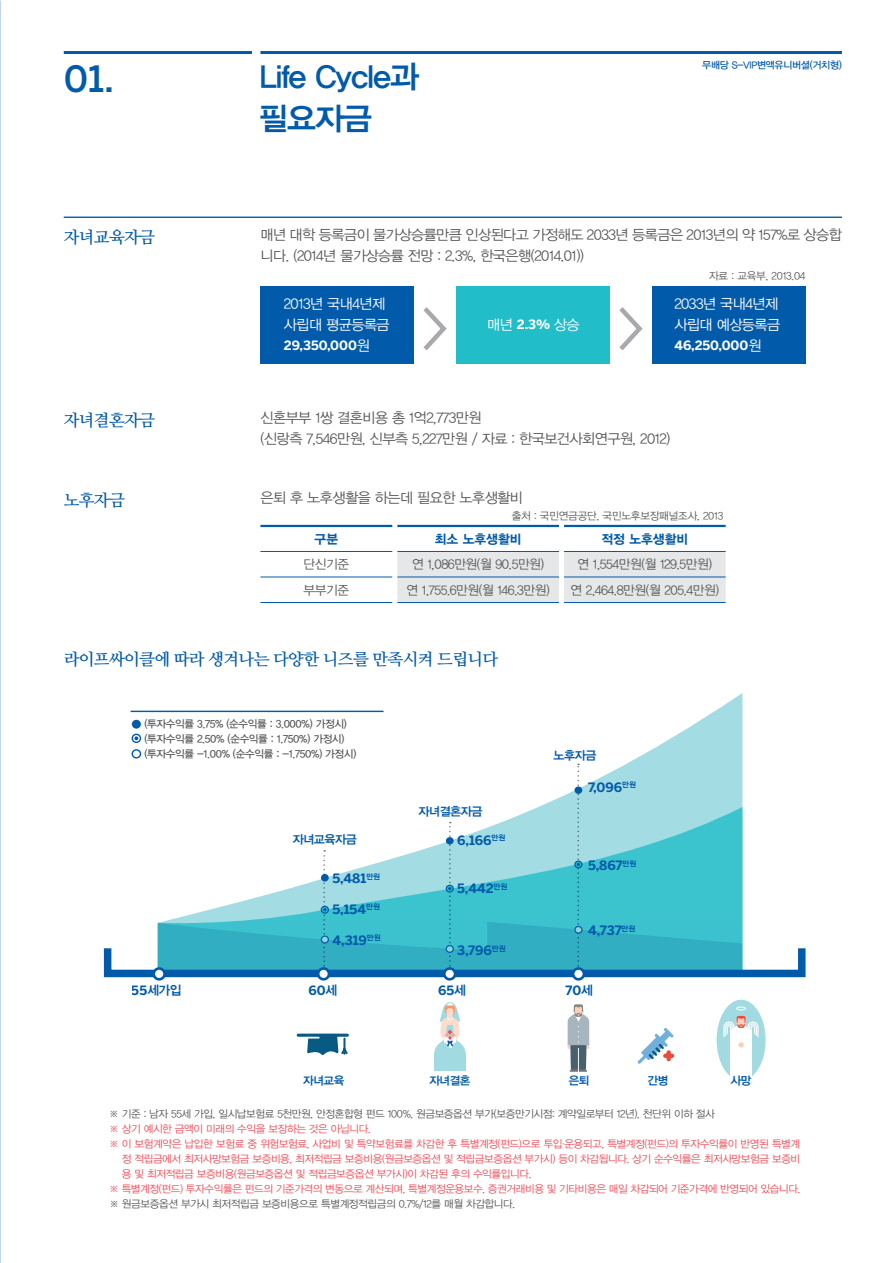
<style>
.page{position:relative;width:893px;height:1263px;background:#fff}
.page>*{position:absolute;margin:0;border:0;box-sizing:border-box;transform-origin:0 0}
.t1{font:500 36px "Benton Sans";color:#015aaa}
.t2{font:31.5px/42px "YDVYGO34";letter-spacing:-.035em;color:#015aaa}
.t3{font:16.5px "Nanum Myeongjo OTF Bold";letter-spacing:-.035em;color:#015aaa}
.t4{font:14.25px/21px "YDVYGO32";letter-spacing:-.035em;color:#57585a}
.t5{font:14.25px/21px "YDVYGO32";letter-spacing:-.035em;color:#fff}
.t6{font:700 12.9px "Benton Sans";color:#015aaa}
.t7{font:12.75px/25.5px "YDVYGO32";letter-spacing:-.035em;color:#57585a;text-align:center}
.t8{font:700 12.75px "Benton Sans";color:#fff}
.t9{font:12.75px "YDVYGO35";color:#015aaa}
.t10{font:700 12.75px "Benton Sans";color:#015aaa}
.t11{font:12.75px "YDVYGO34";color:#015aaa}
.t12{font:12px "YDVYGO34";letter-spacing:-.035em;color:#015aaa}
.t13{font:11.55px "YDVYGO34";letter-spacing:-.035em;color:#015aaa}
.t14{font:10.5px "YDVYGO32";letter-spacing:-.035em;color:#ef4b57}
.t15{font:10.5px "YDVYGO32";letter-spacing:-.035em;color:#57585a}
.t16{font:10.5px/15px "YDVYGO33";letter-spacing:-.035em;color:#57585a}
.t17{font:9.9px "YDVYGO33";letter-spacing:-.035em;color:#015aaa}
.s1{font-family:"YDVYGO32";font-weight:400;font-size:14.25px}
.s2{font-family:"Benton Sans";font-weight:700;font-size:12.75px}
.s3{font-family:"Benton Sans";font-weight:700}
.s4{font-family:"YDVYGO34";font-weight:400}
</style>
<div class="page">
<hr style="left:64px;top:51px;width:188px;height:3px;background:#015aaa">
<hr style="left:260px;top:51px;width:582px;height:3px;background:#015aaa">
<hr style="left:64px;top:217px;width:778px;height:1px;background:#015aaa">
<div style="left:260px;top:286px;width:154px;height:78px;background:#015aaa"></div>
<div style="left:456px;top:286px;width:154px;height:78px;background:#21bdc9"></div>
<div style="left:652px;top:286px;width:153px;height:78px;background:#015aaa"></div>
<svg style="left:423px;top:307px;width:24px;height:44px"></svg>
<svg style="left:619px;top:307px;width:24px;height:44px"></svg>
<hr style="left:260px;top:525px;width:132px;height:2px;background:#015aaa">
<hr style="left:260px;top:551px;width:132px;height:1px;background:#015aaa">
<hr style="left:260px;top:577px;width:132px;height:1px;background:#015aaa">
<hr style="left:260px;top:602px;width:132px;height:1px;background:#015aaa">
<hr style="left:397px;top:525px;width:162px;height:2px;background:#015aaa">
<hr style="left:397px;top:602px;width:162px;height:1px;background:#015aaa">
<div style="left:397px;top:551px;width:329px;height:51px;background:#e6e7e9"></div>
<hr style="left:564px;top:525px;width:162px;height:2px;background:#015aaa">
<hr style="left:564px;top:551px;width:162px;height:1px;background:#015aaa">
<hr style="left:564px;top:577px;width:162px;height:1px;background:#015aaa">
<hr style="left:564px;top:602px;width:162px;height:1px;background:#015aaa">
<svg style="left:158px;top:693px;width:584px;height:71px"></svg>
<svg style="left:158px;top:764px;width:584px;height:204px"></svg>
<div style="left:321px;top:936px;width:7px;height:7px;background:#8dd4dc;border-radius:50%"></div>
<div style="left:321px;top:935px;width:8px;height:8px;border:1px solid #015aaa;border-radius:50%"></div>
<div style="left:575px;top:926px;width:7px;height:7px;background:#8dd4dc;border-radius:50%"></div>
<div style="left:574px;top:926px;width:8px;height:8px;border:1px solid #015aaa;border-radius:50%"></div>
<div style="left:321px;top:874px;width:8px;height:7px;background:#015aaa;border-radius:50%"></div>
<div style="left:446px;top:837px;width:8px;height:7px;background:#015aaa;border-radius:50%"></div>
<div style="left:574px;top:786px;width:8px;height:8px;background:#015aaa;border-radius:50%"></div>
<div style="left:132px;top:720px;width:9px;height:9px;background:#015aaa;border-radius:50%"></div>
<div style="left:132px;top:734px;width:9px;height:9px;border:1px solid #015aaa;border-radius:50%"></div>
<svg style="left:134px;top:736px;width:4px;height:4px"></svg>
<div style="left:132px;top:749px;width:9px;height:9px;border:1px solid #015aaa;border-radius:50%"></div>
<hr style="left:131px;top:711px;width:253px;height:1px;background:#015aaa">
<div style="left:717px;top:1000px;width:49px;height:80px;background:#a1dae1;border-radius:50%"></div>
<div style="left:736px;top:1006px;width:10px;height:4px;border:1px solid #fff;border-radius:50%"></div>
<svg style="left:723px;top:1016px;width:36px;height:64px"></svg>
<svg style="left:434px;top:1002px;width:32px;height:69px"></svg>
<div style="left:104px;top:944px;width:701px;height:33px;border:8px solid #015aaa"></div>
<svg style="left:568px;top:1004px;width:21px;height:68px"></svg>
<svg style="left:637px;top:1028px;width:37px;height:36px"></svg>
<div style="left:573px;top:968px;width:11px;height:11px;background:#fff;border-radius:50%"></div>
<div style="left:572px;top:967px;width:13px;height:13px;border:3px solid #015aaa;border-radius:50%"></div>
<div style="left:444px;top:968px;width:11px;height:11px;background:#fff;border-radius:50%"></div>
<div style="left:443px;top:967px;width:13px;height:13px;border:3px solid #015aaa;border-radius:50%"></div>
<div style="left:318px;top:968px;width:11px;height:11px;background:#fff;border-radius:50%"></div>
<div style="left:317px;top:967px;width:13px;height:13px;border:3px solid #015aaa;border-radius:50%"></div>
<div style="left:154px;top:968px;width:11px;height:11px;background:#fff;border-radius:50%"></div>
<div style="left:152px;top:967px;width:14px;height:13px;border:3px solid #015aaa;border-radius:50%"></div>
<svg style="left:298px;top:1033px;width:8px;height:4px"></svg>
<svg style="left:306px;top:1033px;width:43px;height:22px"></svg>
<h1 class="t1" style="left:64px;top:58px;width:52px">01.</h1>
<h2 class="t2" style="left:259px;top:56px;width:161px">Life Cycle과 필요자금</h2>
<p class="t17" style="left:702px;top:59px;width:141px">무배당 S-VIP변액유니버셜(거치형)</p>
<h3 class="t3" style="left:64px;top:227px;width:93px">자녀교육자금</h3>
<h3 class="t4" style="left:260px;top:224px;width:583px">매년 대학 등록금이 물가상승률만큼 인상된다고 가정해도 2033년 등록금은 2013년의 약 157%로 상승합 니다. (2014년 물가상승률 전망 : 2.3%, 한국은행(2014.01))</h3>
<p class="t15" style="left:709px;top:270px;width:98px">자료 : 교육부, 2013.04</p>
<h3 class="t5" style="left:284px;top:294px;width:107px">2013년 국내4년제 사립대 평균등록금</h3>
<p class="t8" style="left:284px;top:338px;width:88px">29,350,000<span class="s1">원</span></p>
<h3 class="t5" style="left:487px;top:314px;width:94px">매년 <span class="s2">2.3%</span> 상승</h3>
<h3 class="t5" style="left:674px;top:294px;width:107px">2033년 국내4년제 사립대 예상등록금</h3>
<p class="t8" style="left:674px;top:338px;width:89px">46,250,000<span class="s1">원</span></p>
<h3 class="t3" style="left:64px;top:410px;width:93px">자녀결혼자금</h3>
<h3 class="t4" style="left:260px;top:407px;width:411px">신혼부부 1쌍 결혼비용 총 1억2,773만원<br>(신랑측 7,546만원, 신부측 5,227만원 / 자료 : 한국보건사회연구원, 2012)</h3>
<h3 class="t3" style="left:64px;top:489px;width:62px">노후자금</h3>
<h3 class="t4" style="left:260px;top:487px;width:264px">은퇴 후 노후생활을 하는데 필요한 노후생활비</h3>
<p class="t15" style="left:512px;top:510px;width:213px">출처 : 국민연금공단, 국민노후보장패널조사, 2013</p>
<p class="t9" style="left:315px;top:532px;width:25px">구분</p>
<p class="t7" style="left:304px;top:552px;width:47px;text-align:left">단신기준 부부기준</p>
<p class="t9" style="left:435px;top:532px;width:88px">최소 노후생활비</p>
<p class="t7" style="left:407px;top:552px;width:145px">연 1,086만원(월 90.5만원) 연 1,755.6만원(월 146.3만원)</p>
<p class="t9" style="left:602px;top:532px;width:88px">적정 노후생활비</p>
<p class="t7" style="left:571px;top:552px;width:150px">연 1,554만원(월 129.5만원) 연 2,464.8만원(월 205.4만원)</p>
<h3 class="t3" style="left:64px;top:648px;width:436px">라이프싸이클에 따라 생겨나는 다양한 니즈를 만족시켜 드립니다</h3>
<p class="t16" style="left:144px;top:716px;width:214px">(투자수익률 3.75% (순수익률 : 3.000%) 가정시) (투자수익률 2.50% (순수익률 : 1.750%) 가정시) (투자수익률 -1.00% (순수익률 : -1.750%) 가정시)</p>
<p class="t12" style="left:293px;top:833px;width:66px">자녀교육자금</p>
<p class="t6" style="left:332px;top:871px;width:49px">5,481<sup>만원</sup></p>
<p class="t6" style="left:332px;top:901px;width:49px">5,154<sup>만원</sup></p>
<p class="t6" style="left:332px;top:932px;width:50px">4,319<sup>만원</sup></p>
<p class="t12" style="left:418px;top:804px;width:66px">자녀결혼자금</p>
<p class="t6" style="left:457px;top:832px;width:50px">6,166<sup>만원</sup></p>
<p class="t6" style="left:457px;top:880px;width:52px">5,442<sup>만원</sup></p>
<p class="t6" style="left:457px;top:943px;width:50px">3,796<sup>만원</sup></p>
<p class="t12" style="left:554px;top:748px;width:44px">노후자금</p>
<p class="t6" style="left:588px;top:779px;width:49px">7,096<sup>만원</sup></p>
<p class="t6" style="left:588px;top:858px;width:50px">5,867<sup>만원</sup></p>
<p class="t6" style="left:588px;top:923px;width:49px">4,737<sup>만원</sup></p>
<p class="t11" style="left:132px;top:983px;width:51px"><span class="s3">55</span>세가입</p>
<p class="t10" style="left:308px;top:983px;width:30px">60<span class="s4">세</span></p>
<p class="t10" style="left:438px;top:983px;width:29px">65<span class="s4">세</span></p>
<p class="t10" style="left:566px;top:983px;width:29px">70<span class="s4">세</span></p>
<p class="t13" style="left:303px;top:1074px;width:43px">자녀교육</p>
<p class="t13" style="left:429px;top:1074px;width:43px">자녀결혼</p>
<p class="t13" style="left:569px;top:1074px;width:22px">은퇴</p>
<p class="t13" style="left:648px;top:1074px;width:22px">간병</p>
<p class="t13" style="left:731px;top:1074px;width:22px">사망</p>
<p class="t15" style="left:109px;top:1108px;width:607px">※ 기준 : 남자 55세 가입, 일시납보험료 5천만원, 안정혼합형 펀드 100%, 원금보증옵션 부가(보증만기시점: 계약일로부터 12년), 천단위 이하 절사</p>
<p class="t14" style="left:109px;top:1123px;width:263px">※ 상기 예시한 금액이 미래의 수익을 보장하는 것은 아닙니다.</p>
<p class="t14" style="left:109px;top:1138px;width:692px">※ 이 보험계약은 납입한 보험료 중 위험보험료, 사업비 및 특약보험료를 차감한 후 특별계정(펀드)으로 투입·운용되고, 특별계정(펀드)의 투자수익률이 반영된 특별계</p>
<p class="t14" style="left:122px;top:1153px;width:680px">정 적립금에서 최저사망보험금 보증비용, 최저적립금 보증비용(원금보증옵션 및 적립금보증옵션 부가시) 등이 차감됩니다. 상기 순수익률은 최저사망보험금 보증비</p>
<p class="t14" style="left:122px;top:1168px;width:411px">용 및 최저적립금 보증비용(원금보증옵션 및 적립금보증옵션 부가시)이 차감된 후의 수익률입니다.</p>
<p class="t14" style="left:109px;top:1183px;width:693px">※ 특별계정(펀드) 투자수익률은 펀드의 기준가격의 변동으로 계산되며, 특별계정운용보수, 증권거래비용 및 기타비용은 매일 차감되어 기준가격에 반영되어 있습니다.</p>
<p class="t15" style="left:109px;top:1198px;width:407px">※ 원금보증옵션 부가시 최저적립금 보증비용으로 특별계정적립금의 0.7%/12를 매월 차감합니다.</p>
</div>
